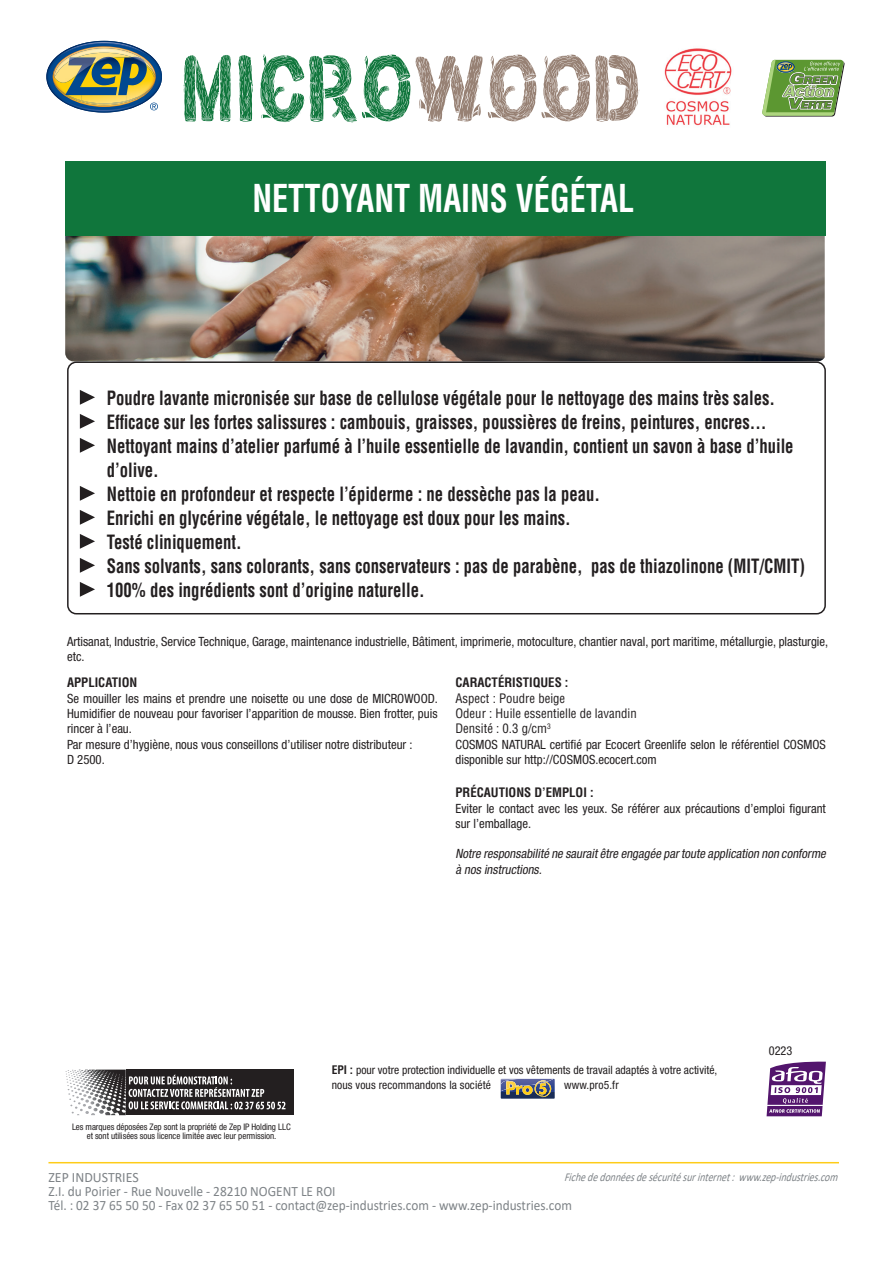
<style>
.page{position:relative;width:893px;height:1263px;background:#fff}
.page>*{position:absolute;margin:0;border:0;box-sizing:border-box;transform-origin:0 0}
.t1{font:700 condensed 37.5px "Helvetica LT Std";color:#fff;scale:.86 1}
.t2{font:700 condensed 19.2px/24px "Helvetica LT Std";color:#231f20;scale:.87 1}
.t3{font:14.25px/14.2px "Calibri";color:#7e8387}
.t4{font:condensed 12.75px/15.3px "Helvetica Neue LT Std";color:#231f20}
.t5{font:italic condensed 12.75px/15.3px "Helvetica Neue LT Std";color:#231f20}
.t6{font:condensed 12.75px/15.3px "Helvetica LT Std";color:#231f20}
.t7{font:700 condensed 12.75px "Helvetica LT Std";color:#231f20}
.t8{font:condensed 12.3px "Helvetica Neue LT Std";color:#231f20}
.t9{font:italic 12px "Calibri";color:#7e8387;scale:.82 1}
.t10{font:condensed 11.55px/15px "Helvetica Neue LT Std";color:#231f20}
.t11{font:condensed 9px/9px "Helvetica Neue LT Std";letter-spacing:-.005em;color:#231f20;text-align:center}
.s1{font-family:"Helvetica LT Std";font-weight:700}
</style>
<div class="page">
<hr style="left:48px;top:1162px;width:791px;height:1px;background:#fecc18">
<svg style="left:150px;top:103px;width:8px;height:7px"></svg>
<img style="left:90px;top:41px;width:28px;height:1px">
<img style="left:46px;top:69px;width:2px;height:16px">
<img style="left:161px;top:70px;width:1px;height:13px">
<img style="left:79px;top:108px;width:50px;height:5px">
<img style="left:48px;top:61px;width:4px;height:31px">
<img style="left:80px;top:107px;width:48px;height:4px">
<img style="left:74px;top:42px;width:60px;height:4px">
<img style="left:52px;top:46px;width:104px;height:61px">
<img style="left:54px;top:77px;width:11px;height:6px">
<svg style="left:92px;top:46px;width:12px;height:1px"></svg>
<svg style="left:48px;top:65px;width:7px;height:13px"></svg>
<img style="left:54px;top:48px;width:99px;height:29px">
<svg style="left:65px;top:54px;width:96px;height:42px;background:#72846b"></svg>
<img style="left:65px;top:236px;width:760px;height:125px">
<svg style="left:766px;top:1061px;width:60px;height:56px"></svg>
<hr style="left:767px;top:1105px;width:56px;height:1px;background:#fff">
<div style="left:126px;top:1069px;width:167px;height:46px;background:#231f20"></div>
<svg style="left:79px;top:1069px;width:206px;height:46px"></svg>
<svg style="left:501px;top:1079px;width:54px;height:20px"></svg>
<img style="left:501px;top:1079px;width:24px;height:5px">
<div style="left:65px;top:162px;width:761px;height:74px;background:#10763c"></div>
<svg style="left:80px;top:390px;width:15px;height:15px"></svg>
<svg style="left:80px;top:414px;width:15px;height:15px"></svg>
<svg style="left:80px;top:438px;width:15px;height:15px"></svg>
<svg style="left:80px;top:486px;width:15px;height:15px"></svg>
<svg style="left:80px;top:510px;width:15px;height:15px"></svg>
<svg style="left:80px;top:534px;width:15px;height:15px"></svg>
<svg style="left:80px;top:558px;width:15px;height:15px"></svg>
<svg style="left:80px;top:582px;width:15px;height:15px"></svg>
<div style="left:67px;top:361px;width:759px;height:253px;border:2px solid #231f20;border-radius:9px"></div>
<svg style="left:762px;top:60px;width:83px;height:57px;background:#8baf70"></svg>
<img style="left:778px;top:63px;width:15px;height:4px">
<img style="left:664px;top:48px;width:68px;height:78px">
<svg style="left:184px;top:55px;width:47px;height:67px"></svg>
<svg style="left:238px;top:55px;width:15px;height:67px"></svg>
<svg style="left:260px;top:54px;width:222px;height:68px"></svg>
<svg style="left:488px;top:55px;width:151px;height:67px"></svg>
<h1 class="t1" style="left:252px;top:175px;width:445px">NETTOYANT MAINS VÉGÉTAL</h1>
<p class="t2" style="left:107px;top:386px;width:804px">Poudre lavante micronisée sur base de cellulose végétale pour le nettoyage des mains très sales.<br>Efficace sur les fortes salissures : cambouis, graisses, poussières de freins, peintures, encres… Nettoyant mains d’atelier parfumé à l’huile essentielle de lavandin, contient un savon à base d’huile d’olive.<br>Nettoie en profondeur et respecte l’épiderme : ne dessèche pas la peau.<br>Enrichi en glycérine végétale, le nettoyage est doux pour les mains.<br>Testé cliniquement.<br>Sans solvants, sans colorants, sans conservateurs : pas de parabène, pas de thiazolinone (MIT/CMIT)<br>100% des ingrédients sont d’origine naturelle.</p>
<p class="t4" style="left:67px;top:634px;width:763px">Artisanat, Industrie, Service Technique, Garage, maintenance industrielle, Bâtiment, imprimerie, motoculture, chantier naval, port maritime, métallurgie, plasturgie, etc.</p>
<p class="t7" style="left:67px;top:675px;width:72px">APPLICATION</p>
<p class="t4" style="left:67px;top:690px;width:372px">Se mouiller les mains et prendre une noisette ou une dose de MICROWOOD.<br>Humidifier de nouveau pour favoriser l’apparition de mousse. Bien frotter, puis rincer à l’eau.<br>Par mesure d’hygiène, nous vous conseillons d’utiliser notre distributeur :<br>D 2500.</p>
<p class="t7" style="left:455px;top:675px;width:115px">CARACTÉRISTIQUES :</p>
<p class="t6" style="left:455px;top:690px;width:183px">Aspect : Poudre beige<br>Odeur : Huile essentielle de lavandin<br>Densité : 0.3 g/cm<sup>3</sup></p>
<p class="t4" style="left:455px;top:736px;width:372px">COSMOS NATURAL certifié par Ecocert Greenlife selon le référentiel COSMOS disponible sur http://COSMOS.ecocert.com</p>
<p class="t7" style="left:455px;top:785px;width:140px">PRÉCAUTIONS D’EMPLOI :</p>
<p class="t4" style="left:455px;top:800px;width:372px">Eviter le contact avec les yeux. Se référer aux précautions d’emploi figurant sur l’emballage.</p>
<p class="t5" style="left:455px;top:846px;width:374px">Notre responsabilité ne sauraitêtre engagée partoute application non conforme à nos instructions.</p>
<p class="t8" style="left:769px;top:1043px;width:25px">0223</p>
<p class="t11" style="left:72px;top:1122px;width:220px">Les marques déposées Zep sont la propriété de Zep IP Holding LLC et sont utilisées sous licence limitée avec leur permission.</p>
<p class="t10" style="left:332px;top:1063px;width:387px"><span class="s1">EPI :</span> pour votre protection individuelle et vos vêtements de travail adaptés à votre activité, nous vous recommandons la société</p>
<p class="t10" style="left:564px;top:1078px;width:56px">www.pro5.fr</p>
<p class="t9" style="left:564px;top:1168px;width:340px">Fichededonnéesdesécuritésurinternet:www.zep-industries.com</p>
<p class="t3" style="left:48px;top:1169px;width:525px">ZEP INDUSTRIES<br>Z.I. du Poirier - Rue Nouvelle - 28210 NOGENT LE ROI<br>Tél. : 02 37 65 50 50 - Fax 02 37 65 50 51 - contact@zep-industries.com - www.zep-industries.com</p>
</div>
